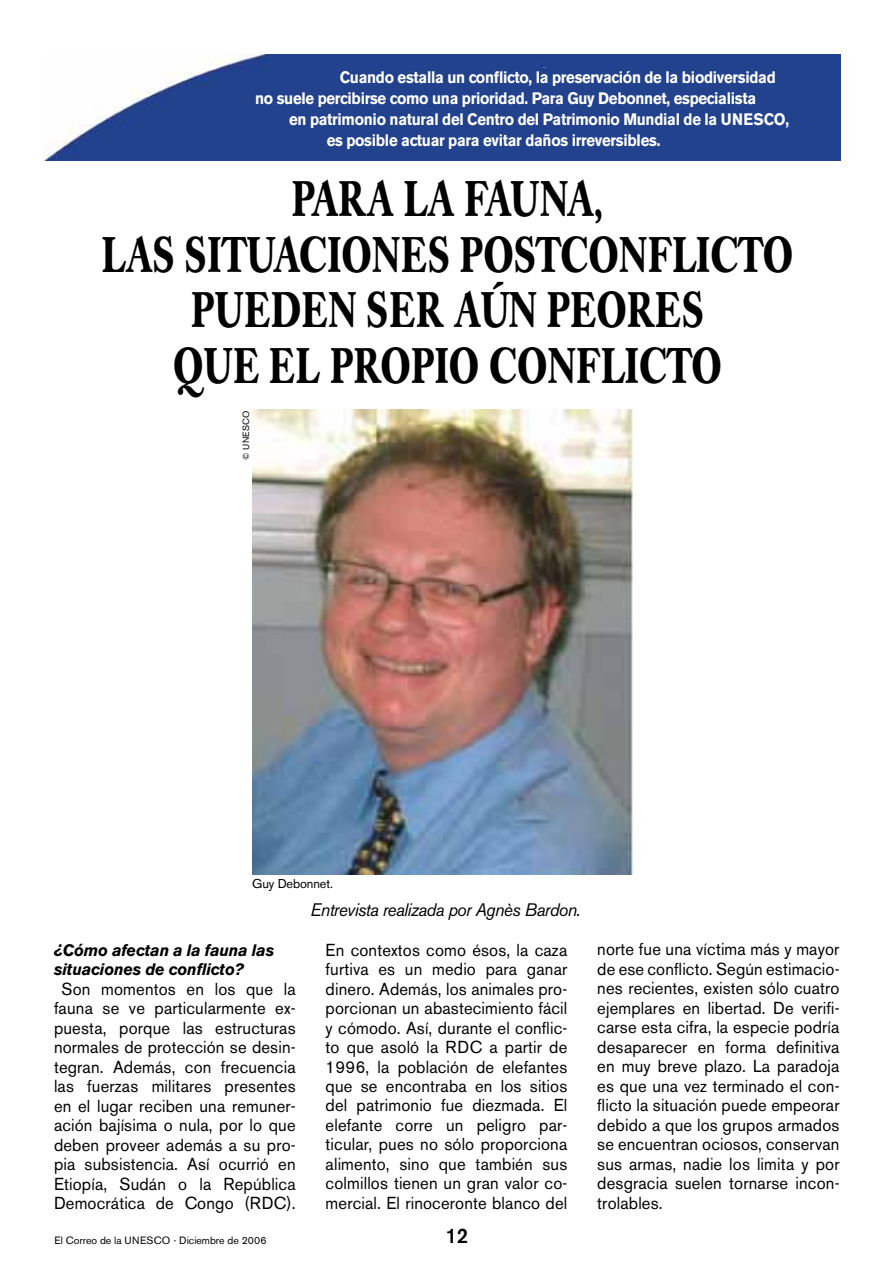
<style>
.page{position:relative;width:893px;height:1263px;background:#fff}
.page>*{position:absolute;margin:0;border:0;box-sizing:border-box;transform-origin:0 0}
.t1{font:700 49.5px/55.5px "Caslon Book BE";letter-spacing:.02em;color:#000;text-align:center;scale:.72 1}
.t2{font:500 21px "Akzidenz Grotesk BE";color:#000;scale:.96 1}
.t3{font:italic 18px "Akzidenz Grotesk BE";letter-spacing:-.03em;color:#000;scale:.96 1}
.t4{font:17.25px/19.5px "Akzidenz Grotesk BE";letter-spacing:.01em;color:#000;text-align:justify;scale:.96 1}
.t5{font:700 16.5px "Akzidenz Grotesk BE";letter-spacing:-.02em;color:#fff;scale:.91 1}
.t6{font:italic 700 16.5px/19.5px "Akzidenz Grotesk BE";letter-spacing:-.01em;color:#000;scale:.96 1}
.t7{font:12.75px "Akzidenz Grotesk BE";letter-spacing:-.01em;color:#000}
.t8{font:10.5px "Akzidenz Grotesk BE";color:#000}
.t9{font:9px "Akzidenz Grotesk BE";letter-spacing:.02em;color:#000}
</style>
<div class="page">
<img style="left:44px;top:54px;width:796px;height:106px">
<img style="left:252px;top:409px;width:380px;height:466px">
<p class="t5" style="left:340px;top:68px;width:480px">Cuando estalla un conflicto, la preservación de la biodiversidad</p>
<p class="t5" style="left:255px;top:89px;width:552px">no suele percibirse como una prioridad. Para Guy Debonnet, especialista</p>
<p class="t5" style="left:289px;top:110px;width:487px">en patrimonio natural del Centro del Patrimonio Mundial de la UNE</p>
<p class="t5" style="left:753px;top:110px;width:41px">SCO,</p>
<p class="t5" style="left:327px;top:131px;width:368px">es posible actuar para evitar daños irreversibles.</p>
<h1 class="t1" style="left:102px;top:173px;width:961px">PARA LA FAUNA,<br>LAS SITUACIONES POSTCONFLICTO<br>PUEDEN SER AÚN PEORES<br>QUE EL PROPIO CONFLICTO</h1>
<p class="t9" style="left:240px;top:460px;width:51px;rotate:-90deg">© UNESCO</p>
<p class="t7" style="left:252px;top:876px;width:82px">Guy Debonnet.</p>
<p class="t6" style="left:54px;top:940px;width:231px">¿Cómo afectan a la fauna las situaciones de conflicto?</p>
<p class="t4" style="left:54px;top:979px;width:253px;text-align:center">Son momentos en los que la fauna se ve particularmente ex&shy;puesta, porque las estructuras normales de protección se desin&shy;tegran. Además, con frecuencia las fuerzas militares presentes en el lugar reciben una remuner&shy;ación bajísima o nula, por lo que deben proveer además a su pro&shy;pia subsistencia. Así ocurrió en<br>Etiopía, Sudán o la República<br>Democrática de Congo (RDC).</p>
<p class="t3" style="left:311px;top:899px;width:283px">Entrevista realizada por Agnès Bardon.</p>
<p class="t4" style="left:326px;top:940px;width:253px">En contextos como ésos, la caza furtiva es un medio para ganar dinero. Además, los animales pro&shy;porcionan un abastecimiento fácil y cómodo. Así, durante el conflic&shy;to que asoló la RDC a partir de 1996, la población de elefantes que se encontraba en los sitios del patrimonio fue diezmada. El elefante corre un peligro par&shy;ticular, pues no sólo proporciona alimento, sino que también sus colmillos tienen un gran valor co&shy;mercial. El rinoceronte blanco del</p>
<p class="t4" style="left:597px;top:940px;width:254px">norte fue una víctima más y mayor de ese conflicto. Según estimacio&shy;nes recientes, existen sólo cuatro ejemplares en libertad. De verifi&shy;carse esta cifra, la especie podría desaparecer en forma definitiva en muy breve plazo. La paradoja es que una vez terminado el con&shy;flicto la situación puede empeorar debido a que los grupos armados se encuentran ociosos, conservan sus armas, nadie los limita y por desgracia suelen tornarse incon&shy;trolables.</p>
<p class="t8" style="left:55px;top:1234px;width:213px">El Correo de la UNESCO - Diciembre de 2006</p>
<p class="t2" style="left:446px;top:1223px;width:25px">12</p>
</div>
